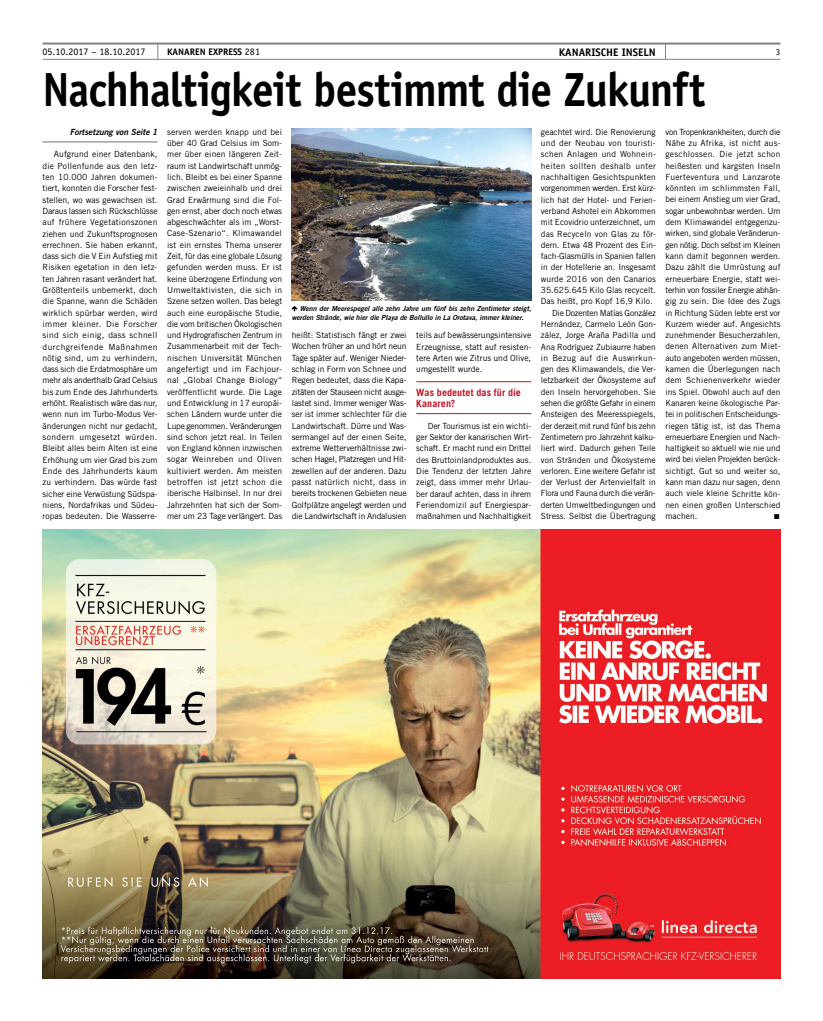
<style>
.page{position:relative;width:823px;height:1021px;background:#fff}
.page>*{position:absolute;margin:0;border:0;box-sizing:border-box;transform-origin:0 0}
.t1{font:700 48px "Officina Sans Std";letter-spacing:-.025em;color:#000;scale:.9 1}
.t2{font:700 11px "Officina Sans Std";color:#000}
.t3{font:700 10px/11.3px "Trade Gothic LT Std";letter-spacing:.01em;color:#c41425}
.t4{font:10px "Officina Sans Std";color:#000}
.t5{font:700 9.5px "Officina Sans Std";color:#000}
.t6{font:9px "Officina Sans Std";color:#000}
.t7{font:8.5px/11.3px "Trade Gothic LT Std";color:#000;text-align:justify}
.t8{font:8.5px "Trade Gothic LT Std";letter-spacing:-.02em;color:#000}
.t9{font:8.5px "Trade Gothic LT Std";letter-spacing:.025em;color:#000}
.t10{font:8.5px "Trade Gothic LT Std";letter-spacing:.035em;color:#000}
.t11{font:8.5px "Trade Gothic LT Std";letter-spacing:-.025em;color:#000}
.t12{font:8.5px "Trade Gothic LT Std";letter-spacing:.03em;color:#000}
.t13{font:8.5px "Trade Gothic LT Std Bd 2 Obl";color:#000}
.t14{font:7px/8.4px "Trade Gothic LT Std Bd 2 Obl";color:#000}
.t15{font:7px "Zapf Dingbats Std";color:#000}
.s1{font-weight:400;font-size:10px}
</style>
<div class="page">
<hr style="left:43px;top:59px;width:737px;height:1px;background:#808285">
<hr style="left:43px;top:43px;width:737px;height:2px;background:#808285">
<svg style="left:157px;top:44px;width:1px;height:15px"></svg>
<img style="left:43px;top:529px;width:737px;height:449px">
<hr style="left:43px;top:142px;width:114px;height:1px;background:#6d6e71">
<hr style="left:416px;top:381px;width:115px;height:1px;background:#c41425">
<hr style="left:416px;top:413px;width:115px;height:1px;background:#c41425">
<img style="left:291px;top:129px;width:240px;height:171px">
<svg style="left:291px;top:306px;width:6px;height:5px"></svg>
<p class="t4" style="left:43px;top:46px;width:104px">05.10.2017 – 18.10.2017</p>
<p class="t5" style="left:167px;top:46px;width:94px">KANAREN EXPRESS <span class="s1">281</span></p>
<p class="t2" style="left:558px;top:45px;width:7px">kanarische</p>
<p class="t2" style="left:621px;top:45px;width:7px">inseln</p>
<p class="t6" style="left:775px;top:47px;width:6px">3</p>
<h1 class="t1" style="left:43px;top:59px;width:737px">Nachhaltigkeit bestimmt die Zukunft</h1>
<p class="t13" style="left:70px;top:126px;width:89px">Fortsetzung von Seite 1</p>
<p class="t7" style="left:43px;top:149px;width:116px;text-indent:11px">Aufgrund einer Datenbank, die Pollenfunde aus den letz&shy;ten 10.000 Jahren dokumen&shy;tiert, konnten die Forscher fest&shy;stellen, wo was gewachsen ist.<br>Daraus lassen sich R ückschlüsse auf frühere Vegetationszonen ziehen und Zukunftsprognosen errechnen. Sie haben erkannt, dass sich die V Ein Aufstieg mit R isiken egetation in den letz&shy;ten Jahren rasant verändert hat.<br>Größtenteils unbemerkt, doch die Spanne, wann die Schäden wirklich spürbar werden, wird immer kleiner. Die Forscher sind sich einig, dass schnell durchgreifende Maßnahmen nötig sind, um zu verhindern, dass sich die Erdatmosphäre um mehr als anderthalb Grad Celsius bis zum Ende des Jahrhunderts erhöht. Realistisch wäre das nur, wenn nun im Turbo-Modus Ver&shy;änderungen nicht nur gedacht, sondern umgesetzt würden.<br>Bleibt alles beim Alten ist eine Erhöhung um vier Grad bis zum Ende des Jahrhunderts kaum zu verhindern. Das würde fast sicher eine Verwüstung Südspa&shy;niens, Nordafrikas und Südeu&shy;ropas bedeuten. Die Wasserre-</p>
<p class="t7" style="left:167px;top:126px;width:116px">serven werden knapp und bei über 40 Grad Celsius im Som&shy;mer über einen längeren Zeit&shy;raum ist Landwirtschaft unmög&shy;lich. Bleibt es bei einer Spanne zwischen zweieinhalb und drei Grad Erwärmung sind die Fol&shy;gen ernst, aber doch noch etwas abgeschwächter als im „Worst-Case-Szenario“. Klimawandel ist ein ernstes Thema unserer Zeit, für das eine globale Lösung gefunden werden muss. Er ist keine überzogene Erfindung von Umweltaktivisten, die sich in Szene setzen wollen. Das belegt auch eine europäische Studie, die vom britischen Ökologischen und Hydrografischen Zentrum in Zusammenarbeit mit der Tech&shy;nischen Universität München angefertigt und im Fachjour&shy;nal „Global Change Biology“ veröffentlicht wurde. Die Lage und Entwicklung in 17 europäi&shy;schen Ländern wurde unter die Lupe genommen. Veränderungen sind schon jetzt real. I n Teilen von England können inzwischen sogar Weinreben und Oliven kultiviert werden. Am meisten betroffen ist jetzt schon die iberische Halbinsel. I n nur drei Jahrzehnten hat sich der Som&shy;mer um 23 Tage verlängert. Das</p>
<p class="t14" style="left:291px;top:305px;width:241px;text-indent:8px">Wenn der Meerespegel alle zehn Jahre um fünf bis zehn Zentimeter steigt, werden Strände, wie hier die Playa de Bollullo in La Orotava, immer kleiner.</p>
<p class="t7" style="left:291px;top:329px;width:116px">heißt: Statistisch fängt er zwei Wochen früher an und hört neun Tage später auf. Weniger N ieder&shy;schlag in Form von Schnee und Regen bedeutet, dass die Kapa&shy;zitäten der Stauseen nicht ausge&shy;lastet sind. I mmer weniger Was&shy;ser ist immer schlechter für die Landwirtschaft. Dürre und Was&shy;sermangel auf der einen Seite, extreme Wetterverhältnisse zwi&shy;schen Hagel, Platzregen und Hit&shy;zewellen auf der anderen. Dazu passt natürlich nicht, dass in bereits trockenen Gebieten neue Golfplätze angelegt werden und die Landwirtschaft in Andalusien</p>
<p class="t7" style="left:416px;top:329px;width:116px">teils auf bewässerungsintensive Erzeugnisse, statt auf resisten&shy;tere Arten wie Zitrus und Olive, umgestellt wurde.</p>
<p class="t3" style="left:416px;top:386px;width:106px">Was bedeutet das für die<br>Kanaren?</p>
<p class="t7" style="left:416px;top:420px;width:116px;text-indent:11px">Der Tourismus ist ein wichti&shy;ger Sektor der kanarischen Wirt&shy;schaft. Er macht rund ein Drittel des Bruttoinlandproduktes aus.<br>Die Tendenz der letzten Jahre zeigt, dass immer mehr Urlau&shy;ber darauf achten, dass in ihrem Feriendomizil auf Energiespar&shy;maßnahmen und Nachhaltigkeit</p>
<p class="t7" style="left:540px;top:126px;width:116px">geachtet wird. Die Renovierung</p>
<p class="t9" style="left:540px;top:138px;width:116px">und der Neubau von touristi-</p>
<p class="t9" style="left:540px;top:149px;width:116px">schen Anlagen und Wohnein-</p>
<p class="t10" style="left:540px;top:160px;width:116px">heiten sollten deshalb unter</p>
<p class="t7" style="left:540px;top:171px;width:116px">nachhaltigen Gesichtspunkten</p>
<p class="t7" style="left:540px;top:182px;width:116px">vorgenommen werden. Erst kürz-</p>
<p class="t7" style="left:540px;top:194px;width:116px">lich hat der Hotel- und Ferien-</p>
<p class="t7" style="left:540px;top:205px;width:116px">verband Ashotel ein Abkommen</p>
<p class="t7" style="left:540px;top:216px;width:116px">mit Ecovidrio unterzeichnet, um</p>
<p class="t7" style="left:540px;top:228px;width:116px">das Recyceln von Glas zu för-</p>
<p class="t7" style="left:540px;top:239px;width:116px">dern. Etwa 48 Prozent des E in-</p>
<p class="t7" style="left:540px;top:250px;width:116px">fach-Glasmülls in Spanien fallen</p>
<p class="t7" style="left:540px;top:262px;width:116px">in der Hotellerie an. I nsgesamt</p>
<p class="t7" style="left:540px;top:273px;width:116px">wurde 2016 von den Canarios</p>
<p class="t7" style="left:540px;top:284px;width:116px">35.625.645 Kilo Glas recycelt.</p>
<p class="t7" style="left:540px;top:295px;width:113px">Das heißt, pro Kopf 16,9 Kilo.</p>
<p class="t11" style="left:552px;top:307px;width:105px">Die Dozenten Matías González</p>
<p class="t7" style="left:540px;top:318px;width:116px">Hernández, Carmelo León Gon-</p>
<p class="t7" style="left:540px;top:329px;width:116px">zález, Jorge Araña Padilla und</p>
<p class="t7" style="left:540px;top:341px;width:116px">Ana Rodríguez Zubiaurre haben</p>
<p class="t12" style="left:540px;top:352px;width:116px">in Bezug auf die Auswirkun-</p>
<p class="t7" style="left:540px;top:363px;width:116px">gen des Klimawandels, die Ver-</p>
<p class="t7" style="left:540px;top:374px;width:116px">letzbarkeit der Ökosysteme auf</p>
<p class="t7" style="left:540px;top:386px;width:116px">den I nseln hervorgehoben. Sie</p>
<p class="t8" style="left:540px;top:398px;width:116px">sehen die größte Gefahr in einem</p>
<p class="t7" style="left:540px;top:408px;width:116px">Ansteigen des Meeresspiegels,</p>
<p class="t8" style="left:540px;top:420px;width:116px">der derzeit mit rund fünf bis zehn</p>
<p class="t8" style="left:540px;top:432px;width:116px">Zentimetern pro Jahrzehnt kalku-</p>
<p class="t7" style="left:540px;top:442px;width:116px">liert wird. Dadurch gehen Teile</p>
<p class="t7" style="left:540px;top:454px;width:116px">von Stränden und Ökosysteme</p>
<p class="t7" style="left:540px;top:465px;width:116px">verloren. E ine weitere Gefahr ist</p>
<p class="t7" style="left:540px;top:476px;width:116px">der Verlust der Artenvielfalt in</p>
<p class="t8" style="left:540px;top:488px;width:116px">Flora und Fauna durch die verän-</p>
<p class="t7" style="left:540px;top:499px;width:116px">derten Umweltbedingungen und</p>
<p class="t7" style="left:540px;top:510px;width:116px">Stress. Selbst die Übertragung</p>
<p class="t7" style="left:665px;top:126px;width:116px">von Tropenkrankheiten, durch die Nähe zu Afrika, ist nicht aus&shy;geschlossen. Die jetzt schon heißesten und kargsten I nseln Fuerteventura und Lanzarote könnten im schlimmsten Fall, bei einem Anstieg um vier Grad, sogar unbewohnbar werden. Um dem Klimawandel entgegenzu&shy;wirken, sind globale Veränderun&shy;gen nötig. Doch selbst im Kleinen kann damit begonnen werden.<br>Dazu zählt die Umrüstung auf erneuerbare E nergie, statt wei&shy;terhin von fossiler Energie abhän&shy;gig zu sein. Die I dee des Zugs in R ichtung Süden lebte erst vor Kurzem wieder auf. Angesichts zunehmender Besucherzahlen, denen Alternativen zum Miet&shy;auto angeboten werden müssen, kamen die Überlegungen nach dem Schienenverkehr wieder ins Spiel. Obwohl auch auf den Kanaren keine ökologische Par&shy;tei in politischen Entscheidungs&shy;riegen tätig ist, ist das Thema erneuerbare Energien und Nach&shy;haltigkeit so aktuell wie nie und wird bei vielen Projekten berück&shy;sichtigt. Gut so und weiter so, kann man dazu nur sagen, denn auch viele kleine Schritte kön&shy;nen einen großen Unterschied machen.</p>
<p class="t15" style="left:773px;top:513px;width:7px">■</p>
</div>
